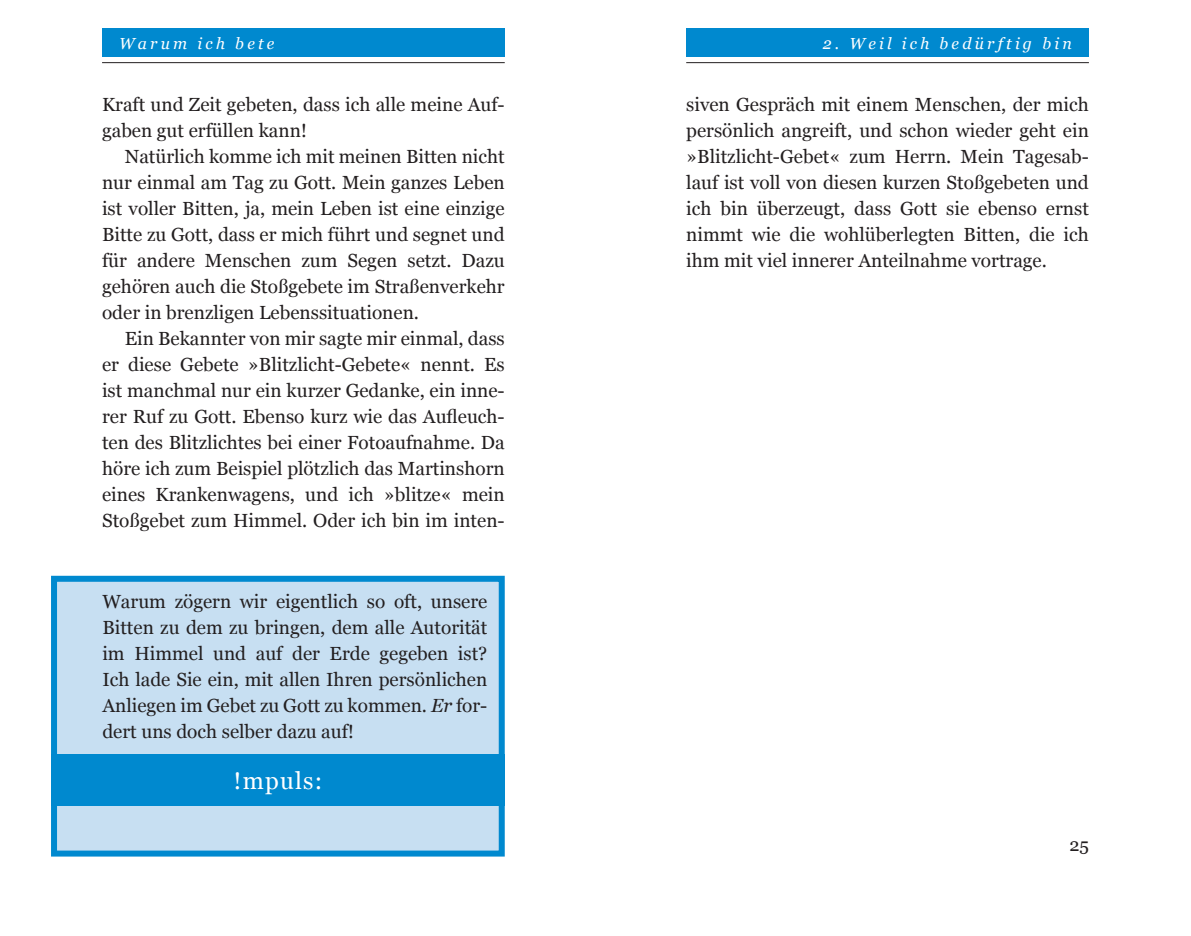
<style>
.page{position:relative;width:1191px;height:936px;background:#fff}
.page>*{position:absolute;margin:0;border:0;box-sizing:border-box;transform-origin:0 0}
.t1{font:24px "Georgia";letter-spacing:.05em;color:#fff}
.t2{font:19px/26px "Georgia";color:#231f20;text-align:justify}
.t3{font:18px "Georgia";color:#231f20}
.t4{font:italic 16px "Georgia";letter-spacing:.2em;color:#fff}
.s1{font-style:italic}
</style>
<div class="page">
<hr style="left:102px;top:62px;width:403px;height:1px;background:#231f20">
<div style="left:102px;top:28px;width:403px;height:29px;background:#0089cf"></div>
<hr style="left:686px;top:62px;width:403px;height:1px;background:#231f20">
<div style="left:686px;top:28px;width:403px;height:29px;background:#0089cf"></div>
<div style="left:54px;top:578px;width:448px;height:275px;background:#c7dff2"></div>
<div style="left:51px;top:575px;width:454px;height:281px;border:6px solid #0089cf"></div>
<div style="left:51px;top:754px;width:454px;height:51px;background:#0089cf"></div>
<p class="t4" style="left:119px;top:34px;width:157px">Warum ich bete</p>
<p class="t2" style="left:102px;top:91px;width:404px">Kraft und Zeit gebeten, dass ich alle meine Auf&shy;gaben gut erfüllen kann!</p>
<p class="t2" style="left:102px;top:143px;width:404px;text-indent:23px">Natürlich komme ich mit meinen Bitten nicht nur einmal am Tag zu Gott. Mein ganzes Leben ist voller Bitten, ja, mein Leben ist eine einzige Bitte zu Gott, dass er mich führt und segnet und für andere Menschen zum Segen setzt. Dazu gehören auch die Stoßgebete im Straßenverkehr oder in brenzligen Lebenssituationen.</p>
<p class="t2" style="left:102px;top:325px;width:404px;text-indent:23px">Ein Bekannter von mir sagte mir einmal, dass er diese Gebete »Blitzlicht-Gebete« nennt. Es ist manchmal nur ein kurzer Gedanke, ein inne&shy;rer Ruf zu Gott. Ebenso kurz wie das Aufleuch&shy;ten des Blitzlichtes bei einer Fotoaufnahme. Da höre ich zum Beispiel plötzlich das Martinshorn eines Krankenwagens, und ich »blitze« mein Stoßgebet zum Himmel. Oder ich bin im inten-</p>
<p class="t2" style="left:102px;top:588px;width:386px">Warum zögern wir eigentlich so oft, unsere Bitten zu dem zu bringen, dem alle Autorität im Himmel und auf der Erde gegeben ist?<br>Ich lade Sie ein, mit allen Ihren persönlichen Anliegen im Gebet zu Gott zu kommen. <span class="s1">Er</span> for&shy;dert uns doch selber dazu auf!</p>
<p class="t1" style="left:234px;top:767px;width:90px">!mpuls:</p>
<p class="t4" style="left:823px;top:34px;width:250px">2. Weil ich bedürftig bin</p>
<p class="t2" style="left:686px;top:91px;width:404px">siven Gespräch mit einem Menschen, der mich persönlich angreift, und schon wieder geht ein »Blitzlicht-Gebet« zum Herrn. Mein Tagesab&shy;lauf ist voll von diesen kurzen Stoßgebeten und ich bin überzeugt, dass Gott sie ebenso ernst nimmt wie die wohlüberlegten Bitten, die ich ihm mit viel innerer Anteilnahme vortrage.</p>
<p class="t3" style="left:1069px;top:834px;width:21px">25</p>
</div>
